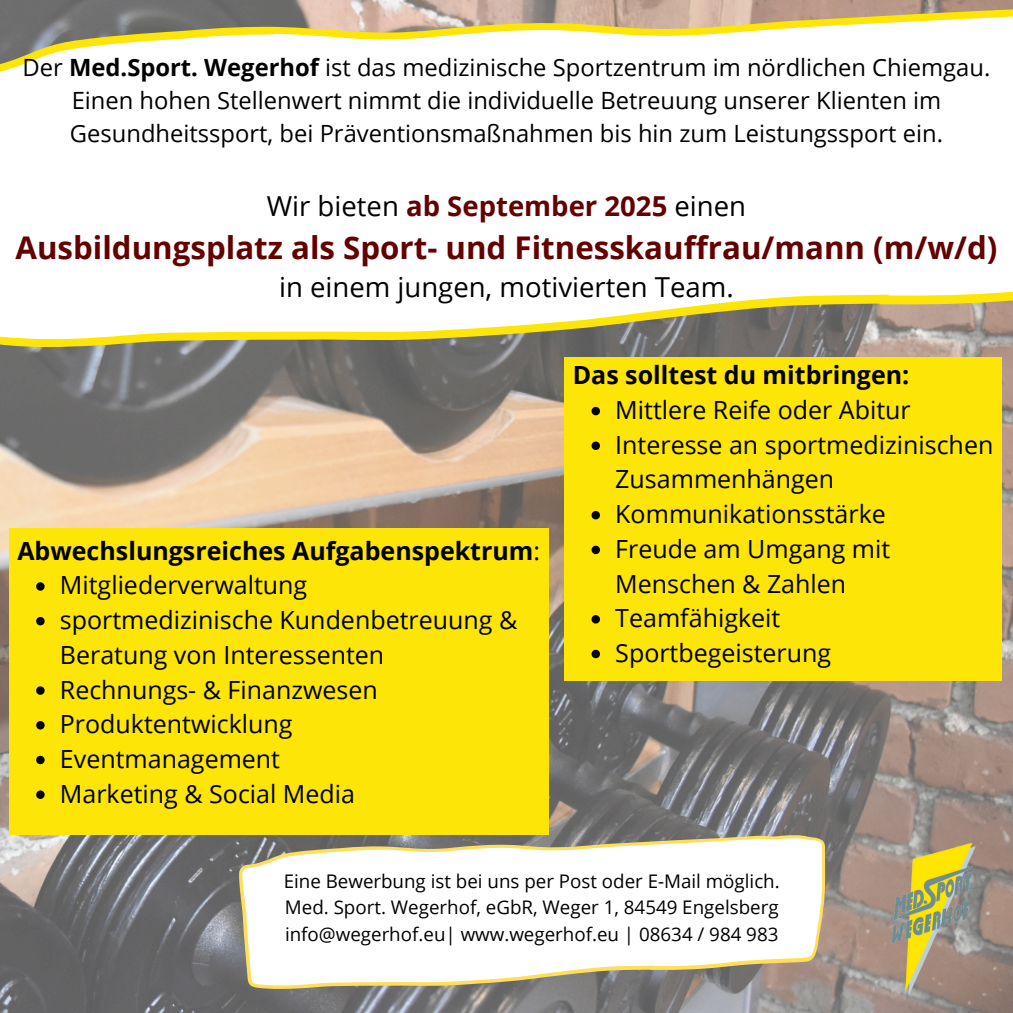
<style>
.page{position:relative;width:1013px;height:1013px;background:#fff}
.page>*{position:absolute;margin:0;border:0;box-sizing:border-box;transform-origin:0 0}
.t1{font:700 31.25px "Open Sans";color:#640000}
.t2{font:27.5px "Open Sans";color:#000}
.t3{font:700 27.5px "Open Sans";color:#640000}
.t4{font:25px/34.8px "Open Sans";color:#000}
.t5{font:700 25px "Open Sans";color:#000}
.t6{font:23.75px/32.8px "Open Sans";color:#000;text-align:center}
.t7{font:18.75px "Open Sans";color:#000}
.s1{font-weight:700}
.s2{font-weight:400;color:#000}
.s3{font-weight:400}
</style>
<div class="page">
<img style="left:0;top:347px;width:1012px;height:665px">
<img style="left:854px;top:841px;width:158px;height:159px">
<svg style="left:239px;top:834px;width:586px;height:154px"></svg>
<svg style="left:0;top:0;width:1012px;height:347px"></svg>
<div style="left:9px;top:527px;width:539px;height:307px;background:#fce507"></div>
<div style="left:564px;top:357px;width:437px;height:324px;background:#fce507"></div>
<svg style="left:36px;top:582px;width:9px;height:8px"></svg>
<svg style="left:36px;top:617px;width:9px;height:8px"></svg>
<svg style="left:36px;top:686px;width:9px;height:8px"></svg>
<svg style="left:36px;top:721px;width:9px;height:8px"></svg>
<svg style="left:36px;top:755px;width:9px;height:9px"></svg>
<svg style="left:36px;top:790px;width:9px;height:9px"></svg>
<svg style="left:591px;top:407px;width:9px;height:8px"></svg>
<svg style="left:591px;top:441px;width:9px;height:9px"></svg>
<svg style="left:591px;top:511px;width:9px;height:8px"></svg>
<svg style="left:591px;top:545px;width:9px;height:9px"></svg>
<svg style="left:591px;top:615px;width:9px;height:8px"></svg>
<svg style="left:591px;top:649px;width:9px;height:9px"></svg>
<p class="t6" style="left:23px;top:50px;width:969px">Der <span class="s1">Med.Sport. Wegerhof</span> ist das medizinische Sportzentrum im nördlichen Chiemgau.<br>Einen hohen Stellenwert nimmt die individuelle Betreuung unserer Klienten im<br>Gesundheitssport, bei Präventionsmaßnahmen bis hin zum Leistungssport ein.</p>
<h3 class="t3" style="left:267px;top:186px;width:481px"><span class="s2">Wir bieten</span> ab September 2025 <span class="s2">einen</span></h3>
<h3 class="t1" style="left:15px;top:225px;width:983px">Ausbildungsplatz als Sport- und Fitnesskauffrau/mann (m/w/d)</h3>
<h3 class="t2" style="left:279px;top:268px;width:456px">in einem jungen, motivierten Team.</h3>
<h1 class="t5" style="left:17px;top:533px;width:524px">Abwechslungsreiches Aufgabenspektrum<span class="s3">:</span></h1>
<h3 class="t4" style="left:60px;top:567px;width:249px">Mitgliederverwaltung</h3>
<p class="t4" style="left:60px;top:602px;width:459px">sportmedizinische Kundenbetreuung &amp;<br>Beratung von Interessenten</p>
<p class="t4" style="left:60px;top:671px;width:319px">Rechnungs- &amp; Finanzwesen</p>
<p class="t4" style="left:60px;top:706px;width:234px">Produktentwicklung</p>
<p class="t4" style="left:60px;top:741px;width:222px">Eventmanagement</p>
<p class="t4" style="left:60px;top:775px;width:297px">Marketing &amp; Social Media</p>
<p class="t5" style="left:573px;top:357px;width:338px">Das solltest du mitbringen:</p>
<h2 class="t4" style="left:615px;top:392px;width:297px">Mittlere Reife oder Abitur</h2>
<p class="t4" style="left:615px;top:426px;width:379px">Interesse an sportmedizinischen<br>Zusammenhängen</p>
<p class="t4" style="left:615px;top:496px;width:272px">Kommunikationsstärke</p>
<p class="t4" style="left:615px;top:531px;width:276px">Freude am Umgang mit<br>Menschen &amp; Zahlen</p>
<p class="t4" style="left:615px;top:600px;width:166px">Teamfähigkeit</p>
<p class="t4" style="left:615px;top:635px;width:217px">Sportbegeisterung</p>
<p class="t7" style="left:284px;top:868px;width:497px">Eine Bewerbung ist bei uns per Post oder E-Mail möglich.</p>
<p class="t7" style="left:285px;top:894px;width:495px">Med. Sport. Wegerhof, eGbR, Weger 1, 84549 Engelsberg</p>
<p class="t7" style="left:285px;top:920px;width:495px">info@wegerhof.eu| www.wegerhof.eu | 08634 / 984 983</p>
</div>
